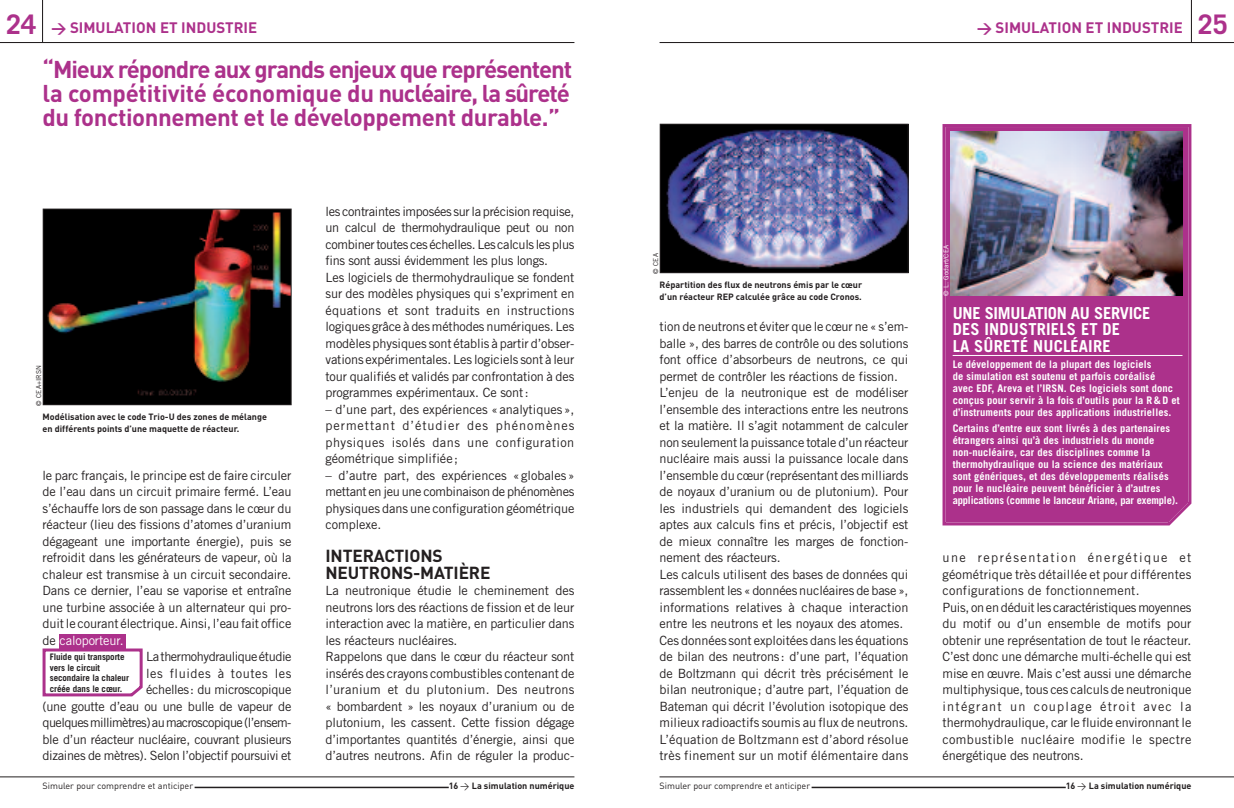
<style>
.page{position:relative;width:1234px;height:808px;background:#fff}
.page>*{position:absolute;margin:0;border:0;box-sizing:border-box;transform-origin:0 0}
.t1{font:700 27px "Trade Gothic";color:#ac318b}
.t2{font:700 24px/24px "DIN";letter-spacing:-.02em;color:#ac318b;text-align:justify}
.t3{font:700 17.25px/16.5px "DIN";letter-spacing:-.01em;color:#231f20}
.t4{font:700 16.5px/16.5px "Trade Gothic";letter-spacing:.01em;color:#fff}
.t5{font:700 15px "DIN";color:#ac318b}
.t6{font:12.75px/16.5px "Trade Gothic";letter-spacing:-.01em;color:#231f20}
.t7{font:12.75px "Trade Gothic";letter-spacing:-.045em;color:#231f20}
.t8{font:12.75px "Trade Gothic";letter-spacing:-.035em;color:#231f20}
.t9{font:12.75px "Trade Gothic";letter-spacing:.045em;color:#231f20}
.t10{font:12.75px "Trade Gothic";letter-spacing:-.01em;color:#fff}
.t11{font:700 10.5px/12px "Trade Gothic";letter-spacing:.01em;color:#fff}
.t12{font:700 9px/12px "DIN";color:#231f20}
.t13{font:700 9px/10.5px "Trade Gothic";letter-spacing:-.01em;color:#231f20}
.t14{font:9px "DIN";color:#231f20}
.t15{font:6.75px "Trade Gothic";letter-spacing:.015em;color:#231f20}
.t16{font:6.75px "Trade Gothic";letter-spacing:.015em;color:#fff}
.s1{font-family:"Trade Gothic";font-size:27px}
.s2{font-family:"DIN Bold Expert";font-weight:400}
.s3{color:#231f20}
.s4{font-family:"DIN Regular Expert";font-weight:400}
</style>
<div class="page">
<hr style="left:811px;top:787px;width:254px;height:1px;background:#231f20">
<hr style="left:1190px;top:0;width:1px;height:43px;background:#231f20">
<hr style="left:659px;top:42px;width:574px;height:1px;background:#231f20">
<hr style="left:659px;top:777px;width:574px;height:1px;background:#231f20">
<div style="left:60px;top:634px;width:66px;height:15px;background:#ac318b"></div>
<hr style="left:194px;top:787px;width:254px;height:1px;background:#231f20">
<hr style="left:0;top:42px;width:574px;height:1px;background:#231f20">
<hr style="left:42px;top:0;width:1px;height:43px;background:#231f20">
<hr style="left:0;top:777px;width:574px;height:1px;background:#231f20">
<svg style="left:43px;top:648px;width:100px;height:48px"></svg>
<div style="left:942px;top:124px;width:249px;height:401px;background:#ac318b"></div>
<hr style="left:952px;top:355px;width:230px;height:1px;background:#fff">
<img style="left:950px;top:132px;width:231px;height:164px">
<img style="left:661px;top:126px;width:245px;height:145px">
<div style="left:659px;top:124px;width:249px;height:149px;border:1px solid #231f20"></div>
<img style="left:45px;top:211px;width:244px;height:192px">
<div style="left:43px;top:209px;width:248px;height:196px;border:1px solid #231f20"></div>
<p class="t5" style="left:6px;top:22px;width:252px"><span class="s1">24</span> <span class="s2">w</span> SIMULATION ET INDUSTRIE</p>
<p class="t2" style="left:43px;top:60px;width:531px">“Mieux répondre aux grands enjeux que représentent la compétitivité économique du nucléaire,la sûreté du fonctionnement et le développement durable.”</p>
<p class="t15" style="left:36px;top:406px;width:42px;rotate:-90deg">© CEA+IRSN</p>
<p class="t12" style="left:43px;top:412px;width:226px">Modélisation avec le code Trio-U des zones de mélange en différents points d’une maquette de réacteur.</p>
<p class="t6" style="left:43px;top:468px;width:250px">le parc français, le principe est de faire circuler</p>
<p class="t6" style="left:43px;top:485px;width:250px">de l’eau dans un circuit primaire fermé. L’eau</p>
<p class="t6" style="left:43px;top:501px;width:250px">s’échauffe lors de son passage dans le cœur du</p>
<p class="t6" style="left:43px;top:518px;width:250px">réacteur (lieu des fissions d’atomes d’uranium</p>
<p class="t6" style="left:43px;top:534px;width:250px">dégageant une importante énergie), puis se</p>
<p class="t6" style="left:43px;top:551px;width:250px">refroidit dans les générateurs de vapeur, où la</p>
<p class="t6" style="left:43px;top:567px;width:250px">chaleur est transmise à un circuit secondaire.</p>
<p class="t6" style="left:43px;top:584px;width:250px">Dans ce dernier, l’eau se vaporise et entraîne</p>
<p class="t6" style="left:43px;top:600px;width:250px">une turbine associée à un alternateur qui pro-</p>
<p class="t6" style="left:43px;top:617px;width:250px">duit le courant électrique. Ainsi, l’eau fait office</p>
<p class="t10" style="left:43px;top:636px;width:83px"><span class="s3">de</span> caloporteur.</p>
<p class="t8" style="left:146px;top:652px;width:147px">Lathermohydrauliqueétudie</p>
<p class="t9" style="left:146px;top:669px;width:147px">les fluides à toutes les</p>
<p class="t6" style="left:146px;top:683px;width:147px">échelles: du microscopique</p>
<p class="t6" style="left:43px;top:699px;width:250px">(une goutte d’eau ou une bulle de vapeur de</p>
<p class="t7" style="left:43px;top:718px;width:250px">quelquesmillimètres)aumacroscopique(l’ensem-</p>
<p class="t6" style="left:43px;top:732px;width:250px">ble d’un réacteur nucléaire, couvrant plusieurs</p>
<p class="t6" style="left:43px;top:749px;width:250px">dizaines de mètres). Selon l’objectif poursuivi et</p>
<p class="t13" style="left:50px;top:652px;width:81px">Fluide qui transporte vers le circuit secondaire la chaleur créée dans le cœur.</p>
<p class="t6" style="left:325px;top:204px;width:250px">les contraintes imposées sur la précision requise, un calcul de thermohydraulique peut ou non combinertoutesceséchelles.Lescalculs lesplus fins sont aussi évidemment les plus longs.<br>Les logiciels de thermohydraulique se fondent sur des modèles physiques qui s’expriment en équations et sont traduits en instructions logiques grâce à des méthodes numériques. Les modèles physiques sont établis à partir d’obser&shy;vations expérimentales. Les logiciels sont à leur tour qualifiés et validés par confrontation à des programmes expérimentaux. Ce sont:</p>
<p class="t6" style="left:325px;top:402px;width:250px;text-align:justify">– d’une part, des expériences « analytiques», permettant d’étudier des phénomènes physiques isolés dans une configuration géométrique simplifiée;</p>
<p class="t6" style="left:325px;top:468px;width:250px;text-align:justify">– d’autre part, des expériences «globales» mettant en jeu une combinaison de phénomènes physiques dans une configuration géométrique complexe.</p>
<p class="t3" style="left:325px;top:550px;width:166px">INTERACTIONS<br>NEUTRONS-MATIÈRE</p>
<p class="t6" style="left:325px;top:584px;width:250px">La neutronique étudie le cheminement des neutrons lors des réactions de fission et de leur interaction avec la matière, en particulier dans les réacteurs nucléaires.<br>Rappelons que dans le cœur du réacteur sont insérés des crayons combustibles contenant de l’uranium et du plutonium. Des neutrons « bombardent » les noyaux d’uranium ou de plutonium, les cassent. Cette fission dégage d’importantes quantités d’énergie, ainsi que d’autres neutrons. Afin de réguler la produc-</p>
<p class="t14" style="left:43px;top:783px;width:152px">Simuler pour comprendre et anticiper</p>
<p class="t12" style="left:448px;top:781px;width:127px">16 <span class="s4">w</span> La simulation numérique</p>
<p class="t5" style="left:976px;top:22px;width:208px"><span class="s2">w</span> SIMULATION ET INDUSTRIE</p>
<p class="t1" style="left:1197px;top:14px;width:32px">25</p>
<p class="t15" style="left:653px;top:274px;width:22px;rotate:-90deg">© CEA</p>
<p class="t12" style="left:659px;top:280px;width:204px">Répartition des flux de neutrons émis par le cœur d’un réacteur REP calculée grâce au code Cronos.</p>
<p class="t6" style="left:659px;top:320px;width:250px">tion de neutrons et éviter que le cœur ne « s’em&shy;balle », des barres de contrôle ou des solutions font office d’absorbeurs de neutrons, ce qui permet de contrôler les réactions de fission.<br>L’enjeu de la neutronique est de modéliser l’ensemble des interactions entre les neutrons et la matière. Il s’agit notamment de calculer non seulement la puissance totale d’un réacteur nucléaire mais aussi la puissance locale dans l’ensemble du cœur (représentant des milliards de noyaux d’uranium ou de plutonium). Pour les industriels qui demandent des logiciels aptes aux calculs fins et précis, l’objectif est de mieux connaître les marges de fonction&shy;nement des réacteurs.<br>Les calculs utilisent des bases de données qui rassemblent les « données nucléaires de base », informations relatives à chaque interaction entre les neutrons et les noyaux des atomes.<br>Ces données sont exploitées dans les équations de bilan des neutrons: d’une part, l’équation de Boltzmann qui décrit très précisément le bilan neutronique; d’autre part, l’équation de Bateman qui décrit l’évolution isotopique des milieux radioactifs soumis au flux de neutrons.<br>L’équation de Boltzmann est d’abord résolue très finement sur un motif élémentaire dans</p>
<p class="t16" style="left:943px;top:296px;width:52px;rotate:-90deg">© L. Godart/CEA</p>
<p class="t4" style="left:952px;top:306px;width:199px">UNE SIMULATION AU SERVICE<br>DES INDUSTRIELS ET DE<br>LA SÛRETÉ NUCLÉAIRE</p>
<p class="t11" style="left:952px;top:359px;width:228px">Le développement de la plupart des logiciels<br>de simulation est soutenu et parfois coréalisé<br>avec EDF, Areva et l’IRSN. Ces logiciels sont donc conçus pour servir à la fois d’outils pour la R&amp;D et d’instruments pour des applications industrielles.</p>
<p class="t11" style="left:952px;top:424px;width:227px">Certains d’entre eux sont livrés à des partenaires étrangers ainsi qu’à des industriels du monde non-nucléaire, car des disciplines comme la thermohydraulique ou la science des matériaux sont génériques, et des développements réalisés pour le nucléaire peuvent bénéficier à d’autres applications (comme le lanceur Ariane, par exemple).</p>
<p class="t6" style="left:942px;top:551px;width:250px">une représentation énergétique et géométrique très détaillée et pour différentes configurations de fonctionnement.<br>Puis, on en déduit les caractéristiques moyennes du motif ou d’un ensemble de motifs pour obtenir une représentation de tout le réacteur.<br>C’est donc une démarche multi-échelle qui est mise en œuvre. Mais c’est aussi une démarche multiphysique, tous ces calculs de neutronique intégrant un couplage étroit avec la thermohydraulique, car le fluide environnant le combustible nucléaire modifie le spectre énergétique des neutrons.</p>
<p class="t14" style="left:659px;top:783px;width:152px">Simuler pour comprendre et anticiper</p>
<p class="t12" style="left:1065px;top:781px;width:127px">16 <span class="s4">w</span> La simulation numérique</p>
</div>
